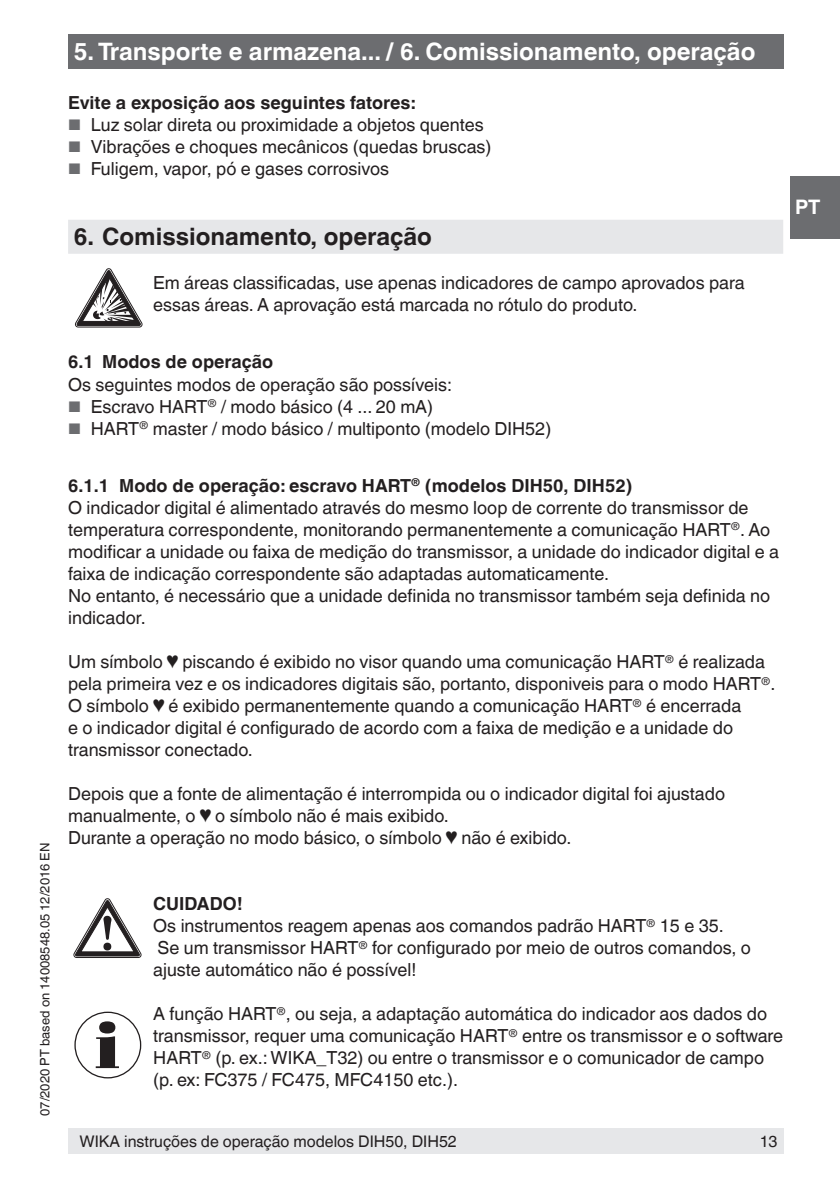
<style>
.page{position:relative;width:840px;height:1191px;background:#fff}
.page>*{position:absolute;margin:0;border:0;box-sizing:border-box;transform-origin:0 0}
.t1{font:700 24px "Helvetica World";color:#fff}
.t2{font:700 24px "Helvetica World";color:#231f20}
.t3{font:700 20px "Helvetica World";color:#fff}
.t4{font:18px/22px "Helvetica World";color:#231f20}
.t5{font:700 18px "Helvetica World";color:#231f20}
.t6{font:16px "Helvetica World";color:#231f20}
.t7{font:13px "Helvetica World";color:#231f20}
.s1{font-size:15.4px;color:#6c6d70}
.s2{font-weight:700}
</style>
<div class="page">
<div style="left:68px;top:1128px;width:714px;height:26px;background:#e6e7e9"></div>
<div style="left:68px;top:34px;width:714px;height:34px;background:#6c6d70"></div>
<div style="left:790px;top:176px;width:49px;height:62px;background:#6c6d70"></div>
<div style="left:68px;top:220px;width:714px;height:34px;background:#e6e7e9"></div>
<svg style="left:75px;top:268px;width:67px;height:59px"></svg>
<svg style="left:74px;top:898px;width:67px;height:59px"></svg>
<svg style="left:96px;top:1021px;width:23px;height:47px"></svg>
<div style="left:74px;top:1011px;width:67px;height:67px;border:1px solid #231f20;border-radius:50%"></div>
<p class="t7" style="left:37px;top:1115px;width:275px;rotate:-90deg">07/2020 PT based on 14008548.05 12/2016 EN</p>
<h1 class="t1" style="left:74px;top:37px;width:682px">5. Transporte e armazena... / 6. Comissionamento, operação</h1>
<p class="t5" style="left:68px;top:92px;width:349px">Evite a exposição aos seguintes fatores:</p>
<p class="t4" style="left:68px;top:114px;width:417px"><span class="s1">■</span> Luz solar direta ou proximidade a objetos quentes</p>
<p class="t4" style="left:68px;top:136px;width:424px"><span class="s1">■</span> Vibrações e choques mecânicos (quedas bruscas)</p>
<p class="t4" style="left:68px;top:158px;width:322px"><span class="s1">■</span> Fuligem, vapor, pó e gases corrosivos</p>
<h1 class="t2" style="left:74px;top:223px;width:359px">6. Comissionamento, operação</h1>
<p class="t4" style="left:153px;top:272px;width:592px">Em áreas classificadas, use apenas indicadores de campo aprovados para essas áreas. A aprovação está marcada no rótulo do produto.</p>
<p class="t5" style="left:68px;top:352px;width:206px">6.1 Modos de operação</p>
<p class="t4" style="left:68px;top:373px;width:385px">Os seguintes modos de operação são possíveis:</p>
<p class="t4" style="left:68px;top:395px;width:366px"><span class="s1">■</span> Escravo HART<sup>®</sup> / modo básico (4 ... 20 mA)</p>
<p class="t4" style="left:68px;top:417px;width:484px"><span class="s1">■</span> HART<sup>®</sup> master / modo básico / multiponto (modelo DIH52)</p>
<p class="t4" style="left:68px;top:474px;width:712px"><span class="s2">6.1.1 Modo de operação: escravo HART</span><sup>®</sup> <span class="s2">(modelos DIH50, DIH52)<br></span>O indicador digital é alimentado através do mesmo loop de corrente do transmissor de temperatura correspondente, monitorando permanentemente a comunicação HART<sup>®</sup>. Ao modificar a unidade ou faixa de medição do transmissor, a unidade do indicador digital e a faixa de indicação correspondente são adaptadas automaticamente.<br>No entanto, é necessário que a unidade definida no transmissor também seja definida no indicador.</p>
<p class="t4" style="left:68px;top:650px;width:708px">Um símbolo ♥ piscando é exibido no visor quando uma comunicação HART<sup>®</sup> é realizada pela primeira vez e os indicadores digitais são, portanto, disponiveis para o modo HART<sup>®</sup>.<br>O símbolo ♥ é exibido permanentemente quando a comunicação HART<sup>®</sup> é encerrada<br>e o indicador digital é configurado de acordo com a faixa de medição e a unidade do transmissor conectado.</p>
<p class="t4" style="left:68px;top:782px;width:658px">Depois que a fonte de alimentação é interrompida ou o indicador digital foi ajustado manualmente, o ♥ o símbolo não é mais exibido.<br>Durante a operação no modo básico, o símbolo ♥ não é exibido.</p>
<p class="t3" style="left:794px;top:196px;width:27px">PT</p>
<p class="t4" style="left:153px;top:892px;width:599px"><span class="s2">CUIDADO!<br></span>Os instrumentos reagem apenas aos comandos padrão HART<sup>®</sup> 15 e 35.<br>Se um transmissor HART<sup>®</sup> for configurado por meio de outros comandos, o ajuste automático não é possível!</p>
<p class="t4" style="left:153px;top:1002px;width:631px">A função HART<sup>®</sup>, ou seja, a adaptação automática do indicador aos dados do transmissor, requer uma comunicação HART<sup>®</sup> entre os transmissor e o software HART<sup>®</sup> (p. ex.: WIKA_T32) ou entre o transmissor e o comunicador de campo (p. ex: FC375 / FC475, MFC4150 etc.).</p>
<p class="t6" style="left:79px;top:1132px;width:378px">WIKA instruções de operação modelos DIH50, DIH52</p>
<p class="t6" style="left:759px;top:1132px;width:19px">13</p>
</div>
